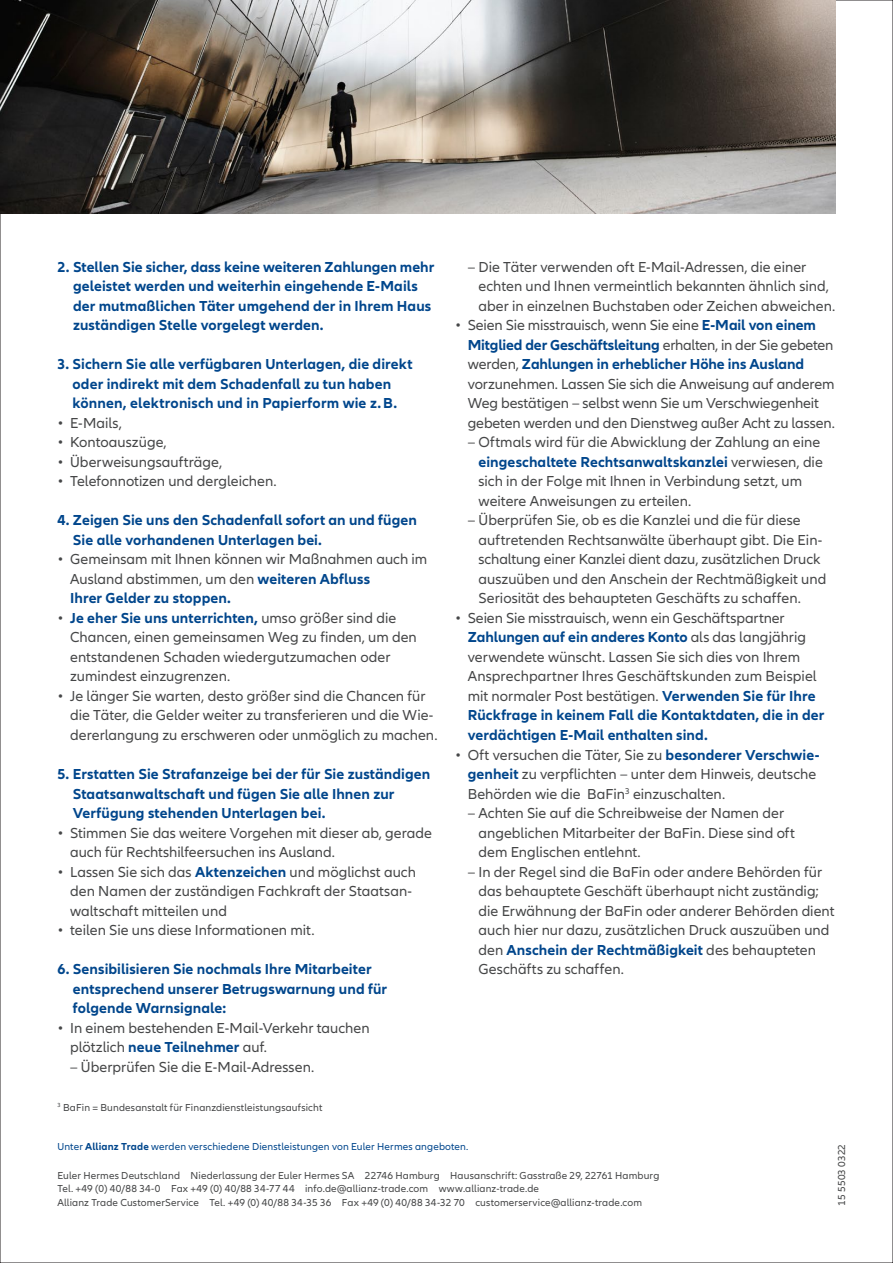
<style>
.page{position:relative;width:893px;height:1263px;background:#fff}
.page>*{position:absolute;margin:0;border:0;box-sizing:border-box;transform-origin:0 0}
.t1{font:15px/19.5px "Allianz Neo";color:#454647}
.t2{font:700 15px/19.5px "Allianz Neo";letter-spacing:.005em;color:#01468c}
.t3{font:10.5px/13.5px "Allianz Neo";letter-spacing:.015em;color:#454647}
.t4{font:10.5px "Allianz Neo";letter-spacing:.015em;color:#01468c}
.s1{font-weight:700;color:#01468c}
.s2{font-weight:700}
</style>
<div class="page">
<img style="left:0;top:0;width:836px;height:213px">
<p class="t2" style="left:73px;top:257px;width:363px;text-indent:-16px">2. Stellen Sie sicher, dass keine weiteren Zahlungen mehr geleistet werden und weiterhin eingehende E-Mails der mutmaßlichen Täter umgehend der in Ihrem Haus zuständigen Stelle vorgelegt werden.</p>
<p class="t2" style="left:57px;top:355px;width:357px;text-align:center">3. Sichern Sie alle verfügbaren Unterlagen, die direkt oder indirekt mit dem Schadenfall zu tun haben können, elektronisch und in Papierform wie z.B.</p>
<p class="t1" style="left:57px;top:414px;width:66px">• E-Mails,</p>
<p class="t1" style="left:57px;top:433px;width:111px">• Kontoauszüge,</p>
<p class="t1" style="left:57px;top:453px;width:166px">• Überweisungsaufträge,</p>
<p class="t1" style="left:57px;top:472px;width:221px">• Telefonnotizen und dergleichen.</p>
<p class="t2" style="left:73px;top:511px;width:345px;text-indent:-16px">4. Zeigen Sie uns den Schadenfall sofort an und fügen<br>Sie alle vorhandenen Unterlagen bei.</p>
<p class="t1" style="left:70px;top:550px;width:359px;text-indent:-13px">• Gemeinsam mit Ihnen können wir Maßnahmen auch im<br>Ausland abstimmen, um den <span class="s1">weiteren Abfluss<br>Ihrer Gelder zu stoppen.</span></p>
<p class="t1" style="left:70px;top:609px;width:348px;text-indent:-13px">• <span class="s1">Je eher Sie uns unterrichten,</span> umso größer sind die Chancen, einen gemeinsamen Weg zu finden, um den entstandenen Schaden wiedergutzumachen oder zumindest einzugrenzen.</p>
<p class="t1" style="left:70px;top:687px;width:369px;text-indent:-13px">• Je länger Sie warten, desto größer sind die Chancen für die Täter, die Gelder weiter zu transferieren und die Wie&shy;dererlangung zu erschweren oder unmöglich zu machen.</p>
<p class="t2" style="left:73px;top:764px;width:359px;text-indent:-15px">5. Erstatten Sie Strafanzeige bei der für Sie zuständigen<br>Staatsanwaltschaft und fügen Sie alle Ihnen zur<br>Verfügung stehenden Unterlagen bei.</p>
<p class="t1" style="left:70px;top:823px;width:363px;text-indent:-13px">• Stimmen Sie das weitere Vorgehen mit dieser ab, gerade auch für Rechtshilfeersuchen ins Ausland.</p>
<p class="t1" style="left:70px;top:862px;width:347px;text-indent:-13px">• Lassen Sie sich das <span class="s1">Aktenzeichen</span> und möglichst auch den Namen der zuständigen Fachkraft der Staatsan&shy;waltschaft mitteilen und</p>
<p class="t1" style="left:57px;top:921px;width:259px">• teilen Sie uns diese Informationen mit.</p>
<p class="t2" style="left:73px;top:959px;width:316px;text-indent:-15px">6. Sensibilisieren Sie nochmals Ihre Mitarbeiter entsprechend unserer Betrugswarnung und für folgende Warnsignale:</p>
<p class="t1" style="left:70px;top:1018px;width:301px;text-indent:-13px">• In einem bestehenden E-Mail-Verkehr tauchen plötzlich <span class="s1">neue Teilnehmer</span> auf.</p>
<p class="t1" style="left:70px;top:1057px;width:246px">– Überprüfen Sie die E-Mail-Adressen.</p>
<p class="t3" style="left:57px;top:1100px;width:266px"><sup>3</sup> BaFin = Bundesanstalt für Finanzdienstleistungsaufsicht</p>
<p class="t1" style="left:479px;top:258px;width:358px;text-indent:-11px">– Die Täter verwenden oft E-Mail-Adressen, die einer echten und Ihnen vermeintlich bekannten ähnlich sind, aber in einzelnen Buchstaben oder Zeichen abweichen.</p>
<p class="t1" style="left:468px;top:316px;width:369px;text-indent:-13px">• Seien Sie misstrauisch, wenn Sie eine <span class="s1">E-Mail von einem Mitglied der Geschäftsleitung</span> erhalten, in der Sie gebeten werden, <span class="s1">Zahlungen in erheblicher Höhe ins Ausland </span>vorzunehmen. Lassen Sie sich die Anweisung auf anderem Weg bestätigen – selbst wenn Sie um Verschwiegenheit gebeten werden und den Dienstweg außer Acht zu lassen.</p>
<p class="t1" style="left:479px;top:433px;width:346px;text-indent:-11px">– Oftmals wird für die Abwicklung der Zahlung an eine <span class="s1">eingeschaltete Rechtsanwaltskanzlei</span> verwiesen, die sich in der Folge mit Ihnen in Verbindung setzt, um weitere Anweisungen zu erteilen.</p>
<p class="t1" style="left:479px;top:511px;width:349px;text-indent:-11px">– Überprüfen Sie, ob es die Kanzlei und die für diese auftretenden Rechtsanwälte überhaupt gibt. Die Ein&shy;schaltung einer Kanzlei dient dazu, zusätzlichen Druck auszuüben und den Anschein der Rechtmäßigkeit und Seriosität des behaupteten Geschäfts zu schaffen.</p>
<p class="t1" style="left:468px;top:609px;width:358px;text-indent:-13px">• Seien Sie misstrauisch, wenn ein Geschäftspartner <span class="s1">Zahlungen auf ein anderes Konto</span> als das langjährig verwendete wünscht. Lassen Sie sich dies von Ihrem Ansprechpartner Ihres Geschäftskunden zum Beispiel mit normaler Post bestätigen. <span class="s1">Verwenden Sie für Ihre Rückfrage in keinem Fall die Kontaktdaten, die in der verdächtigen E-Mail enthalten sind.</span></p>
<p class="t1" style="left:468px;top:745px;width:353px;text-indent:-13px">• Oft versuchen die Täter, Sie zu <span class="s1">besonderer Verschwie&shy;genheit</span> zu verpflichten – unter dem Hinweis, deutsche<br>Behörden wie die BaFin<sup>3</sup> einzuschalten.</p>
<p class="t1" style="left:479px;top:804px;width:318px;text-indent:-11px">– Achten Sie auf die Schreibweise der Namen der angeblichen Mitarbeiter der BaFin. Diese sind oft dem Englischen entlehnt.</p>
<p class="t1" style="left:479px;top:862px;width:357px;text-indent:-11px">– In der Regel sind die BaFin oder andere Behörden für das behauptete Geschäft überhaupt nicht zuständig; die Erwähnung der BaFin oder anderer Behörden dient auch hier nur dazu, zusätzlichen Druck auszuüben und den <span class="s1">Anschein der Rechtmäßigkeit</span> des behaupteten Geschäfts zu schaffen.</p>
<p class="t4" style="left:57px;top:1140px;width:413px">Unter <span class="s2">Allianz Trade</span> werden verschiedene Dienstleistungen von Euler Hermes angeboten.</p>
<p class="t3" style="left:57px;top:1168px;width:603px">Euler Hermes Deutschland Niederlassung der Euler Hermes SA 22746 Hamburg Hausanschrift: Gasstraße 29, 22761 Hamburg<br>Tel. +49 (0) 40/88 34-0 Fax +49 (0) 40/88 34-77 44 info.de@allianz-trade.com www.allianz-trade.de<br>Allianz Trade CustomerService Tel. +49 (0) 40/88 34-35 36 Fax +49 (0) 40/88 34-32 70 customerservice@allianz-trade.com</p>
<p class="t3" style="left:835px;top:1205px;width:63px;rotate:-90deg">15 5503 0322</p>
</div>
